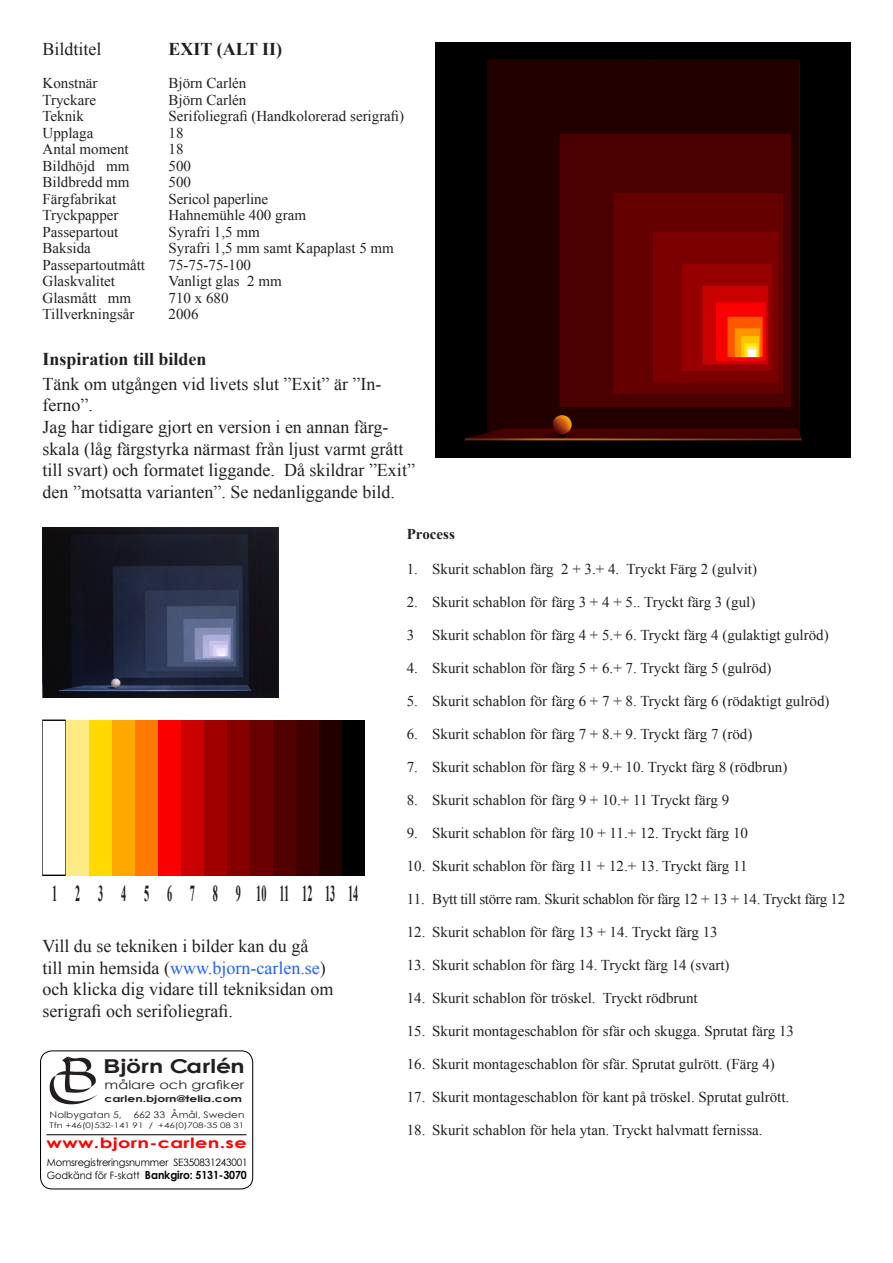
<style>
.page{position:relative;width:893px;height:1263px;background:#fff}
.page>*{position:absolute;margin:0;border:0;box-sizing:border-box;transform-origin:0 0}
.t1{font:700 22.8px "Times New Roman";color:#231f20;scale:.45 1}
.t2{font:700 19.2px "Century Gothic";color:#231f20;scale:1.23 1}
.t3{font:18px/21.6px "Times New Roman";color:#231f20}
.t4{font:700 18px "Times New Roman";color:#231f20}
.t5{font:15px "Times New Roman";color:#231f20}
.t6{font:15px "Times New Roman";letter-spacing:-.02em;color:#231f20}
.t7{font:700 15px "Times New Roman";color:#231f20}
.t8{font:700 14.25px "Century Gothic";letter-spacing:.02em;color:#f00;scale:1.35 1}
.t9{font:12px "Century Gothic";color:#231f20;scale:1.23 1}
.t10{font:700 11.25px "Century Gothic";letter-spacing:-.01em;color:#000;scale:.95 1}
.t11{font:10.2px "Century Gothic";letter-spacing:-.015em;color:#000}
.t12{font:9.15px "Century Gothic";color:#231f20;scale:1.15 1}
.t13{font:700 9.15px "Century Gothic";color:#231f20;scale:1.34 1}
.t14{font:7.65px "Century Gothic";letter-spacing:-.005em;color:#231f20;scale:1.28 1}
.s1{color:#205fff}
.s2{font-family:"Arial"}
.s3{font-weight:400;font-size:10.2px}
</style>
<div class="page">
<img style="left:435px;top:43px;width:415px;height:414px">
<div style="left:66px;top:720px;width:23px;height:155px;background:#ffeb85"></div>
<div style="left:89px;top:720px;width:23px;height:155px;background:#ffd900"></div>
<div style="left:112px;top:720px;width:23px;height:155px;background:#ffa800"></div>
<div style="left:135px;top:720px;width:23px;height:155px;background:#ff7a00"></div>
<div style="left:158px;top:720px;width:23px;height:155px;background:#fa0000"></div>
<div style="left:181px;top:720px;width:23px;height:155px;background:#c80000"></div>
<div style="left:204px;top:720px;width:23px;height:155px;background:#a10000"></div>
<div style="left:227px;top:720px;width:23px;height:155px;background:#870000"></div>
<div style="left:250px;top:720px;width:23px;height:155px;background:#6b0000"></div>
<div style="left:273px;top:720px;width:23px;height:155px;background:#520000"></div>
<div style="left:296px;top:720px;width:23px;height:155px;background:#400000"></div>
<div style="left:319px;top:720px;width:23px;height:155px;background:#230000"></div>
<div style="left:342px;top:720px;width:23px;height:155px;background:#000"></div>
<img style="left:43px;top:527px;width:235px;height:170px">
<div style="left:40px;top:1050px;width:213px;height:139px;border:1px solid #000;border-radius:12px"></div>
<svg style="left:50px;top:1056px;width:47px;height:48px"></svg>
<hr style="left:46px;top:1134px;width:201px;height:1px;background:#000">
<p class="t3" style="left:43px;top:38px;width:61px">Bildtitel</p>
<p class="t4" style="left:169px;top:37px;width:115px">EXIT (ALT II)</p>
<p class="t5" style="left:43px;top:73px;width:56px">Konstnär</p>
<p class="t5" style="left:169px;top:73px;width:79px">Björn Carlén</p>
<p class="t5" style="left:43px;top:89px;width:55px">Tryckare</p>
<p class="t5" style="left:169px;top:89px;width:79px">Björn Carlén</p>
<p class="t5" style="left:43px;top:106px;width:43px">Teknik</p>
<p class="t5" style="left:169px;top:106px;width:237px">Serifoliegrafi (Handkolorerad serigrafi)</p>
<p class="t5" style="left:43px;top:122px;width:52px">Upplaga</p>
<p class="t5" style="left:169px;top:122px;width:16px">18</p>
<p class="t5" style="left:43px;top:139px;width:88px">Antal moment</p>
<p class="t5" style="left:169px;top:139px;width:16px">18</p>
<p class="t5" style="left:43px;top:155px;width:89px">Bildhöjd mm</p>
<p class="t5" style="left:169px;top:155px;width:24px">500</p>
<p class="t5" style="left:43px;top:172px;width:89px">Bildbredd mm</p>
<p class="t5" style="left:169px;top:172px;width:24px">500</p>
<p class="t5" style="left:43px;top:188px;width:75px">Färgfabrikat</p>
<p class="t5" style="left:169px;top:188px;width:101px">Sericol paperline</p>
<p class="t5" style="left:43px;top:205px;width:78px">Tryckpapper</p>
<p class="t5" style="left:169px;top:205px;width:139px">Hahnemühle 400 gram</p>
<p class="t5" style="left:43px;top:221px;width:77px">Passepartout</p>
<p class="t5" style="left:169px;top:221px;width:93px">Syrafri 1,5 mm</p>
<p class="t5" style="left:43px;top:238px;width:50px">Baksida</p>
<p class="t5" style="left:169px;top:238px;width:227px">Syrafri 1,5 mm samt Kapaplast 5 mm</p>
<p class="t5" style="left:43px;top:254px;width:104px">Passepartoutmått</p>
<p class="t5" style="left:169px;top:254px;width:84px">75-75-75-100</p>
<p class="t5" style="left:43px;top:271px;width:74px">Glaskvalitet</p>
<p class="t5" style="left:169px;top:271px;width:115px">Vanligt glas 2 mm</p>
<p class="t5" style="left:43px;top:287px;width:90px">Glasmått mm</p>
<p class="t5" style="left:169px;top:287px;width:62px">710 x 680</p>
<p class="t5" style="left:43px;top:304px;width:93px">Tillverkningsår</p>
<p class="t5" style="left:169px;top:304px;width:32px">2006</p>
<p class="t4" style="left:43px;top:347px;width:166px">Inspiration till bilden</p>
<p class="t3" style="left:43px;top:373px;width:340px">Tänk om utgången vid livets slut ”Exit” är ”In&shy;ferno”.</p>
<p class="t3" style="left:43px;top:416px;width:374px">Jag har tidigare gjort en version i en annan färg&shy;skala (låg färgstyrka närmast från ljust varmt grått till svart) och formatet liggande. Då skildrar ”Exit” den ”motsatta varianten”. Se nedanliggande bild.</p>
<p class="t7" style="left:407px;top:524px;width:50px">Process</p>
<p class="t5" style="left:407px;top:558px;width:352px">1. Skurit schablon färg 2 + 3.+ 4. Tryckt Färg 2 (gulvit)</p>
<p class="t5" style="left:407px;top:591px;width:350px">2. Skurit schablon för färg 3 + 4 + 5.. Tryckt färg 3 (gul)</p>
<p class="t5" style="left:407px;top:624px;width:423px">3 Skurit schablon för färg 4 + 5.+ 6. Tryckt färg 4 (gulaktigt gulröd)</p>
<p class="t5" style="left:407px;top:657px;width:366px">4. Skurit schablon för färg 5 + 6.+ 7. Tryckt färg 5 (gulröd)</p>
<p class="t5" style="left:407px;top:690px;width:424px">5. Skurit schablon för färg 6 + 7 + 8. Tryckt färg 6 (rödaktigt gulröd)</p>
<p class="t5" style="left:407px;top:723px;width:347px">6. Skurit schablon för färg 7 + 8.+ 9. Tryckt färg 7 (röd)</p>
<p class="t5" style="left:407px;top:756px;width:382px">7. Skurit schablon för färg 8 + 9.+ 10. Tryckt färg 8 (rödbrun)</p>
<p class="t5" style="left:407px;top:789px;width:324px">8. Skurit schablon för färg 9 + 10.+ 11 Tryckt färg 9</p>
<p class="t5" style="left:407px;top:822px;width:343px">9. Skurit schablon för färg 10 + 11.+ 12. Tryckt färg 10</p>
<p class="t5" style="left:407px;top:855px;width:342px">10. Skurit schablon för färg 11 + 12.+ 13. Tryckt färg 11</p>
<p class="t6" style="left:407px;top:888px;width:440px">11. Bytt till större ram. Skurit schablon för färg 12 + 13 + 14. Tryckt färg 12</p>
<p class="t5" style="left:407px;top:921px;width:312px">12. Skurit schablon för färg 13 + 14. Tryckt färg 13</p>
<p class="t5" style="left:407px;top:954px;width:324px">13. Skurit schablon för färg 14. Tryckt färg 14 (svart)</p>
<p class="t5" style="left:407px;top:987px;width:292px">14. Skurit schablon för tröskel. Tryckt rödbrunt</p>
<p class="t5" style="left:407px;top:1020px;width:389px">15. Skurit montageschablon för sfär och skugga. Sprutat färg 13</p>
<p class="t5" style="left:407px;top:1053px;width:370px">16. Skurit montageschablon för sfär. Sprutat gulrött. (Färg 4)</p>
<p class="t5" style="left:407px;top:1086px;width:384px">17. Skurit montageschablon för kant på tröskel. Sprutat gulrött.</p>
<p class="t5" style="left:407px;top:1119px;width:357px">18. Skurit schablon för hela ytan. Tryckt halvmatt fernissa.</p>
<p class="t1" style="left:52px;top:878px;width:13px">1</p>
<p class="t1" style="left:75px;top:878px;width:13px">2</p>
<p class="t1" style="left:98px;top:878px;width:13px">3</p>
<p class="t1" style="left:121px;top:878px;width:13px">4</p>
<p class="t1" style="left:144px;top:878px;width:13px">5</p>
<p class="t1" style="left:167px;top:878px;width:13px">6</p>
<p class="t1" style="left:190px;top:878px;width:13px">7</p>
<p class="t1" style="left:213px;top:878px;width:13px">8</p>
<p class="t1" style="left:236px;top:878px;width:13px">9</p>
<p class="t1" style="left:256px;top:878px;width:24px">10</p>
<p class="t1" style="left:280px;top:878px;width:23px">11</p>
<p class="t1" style="left:302px;top:878px;width:24px">12</p>
<p class="t1" style="left:325px;top:878px;width:24px">13</p>
<p class="t1" style="left:348px;top:878px;width:24px">14</p>
<p class="t3" style="left:43px;top:935px;width:292px">Vill du se tekniken i bilder kan du gå<br>till min hemsida (<span class="s1">www.bjorn-carlen.se</span>) och klicka dig vidare till tekniksidan om serigrafi och serifoliegrafi.</p>
<p class="t2" style="left:104px;top:1051px;width:116px"><span class="s2">B</span>jörn Carlén</p>
<p class="t9" style="left:105px;top:1076px;width:115px">målare och grafiker</p>
<p class="t12" style="left:50px;top:1108px;width:64px">Nolbygatan 5,</p>
<p class="t12" style="left:133px;top:1108px;width:98px">662 33 Åmål, Sweden</p>
<p class="t14" style="left:50px;top:1120px;width:154px">Tfn +46(0)532-141 91 / +46(0)708-35 08 31</p>
<p class="t8" style="left:47px;top:1132px;width:150px">www.bjorn-carlen.se</p>
<p class="t13" style="left:105px;top:1092px;width:104px">carlen.bjorn@telia.com</p>
<p class="t11" style="left:47px;top:1155px;width:202px">Momsregistreringsnummer SE350831243001</p>
<p class="t10" style="left:47px;top:1166px;width:212px"><span class="s3">Godkänd för F-skatt</span> Bankgiro: 5131-3070</p>
</div>
